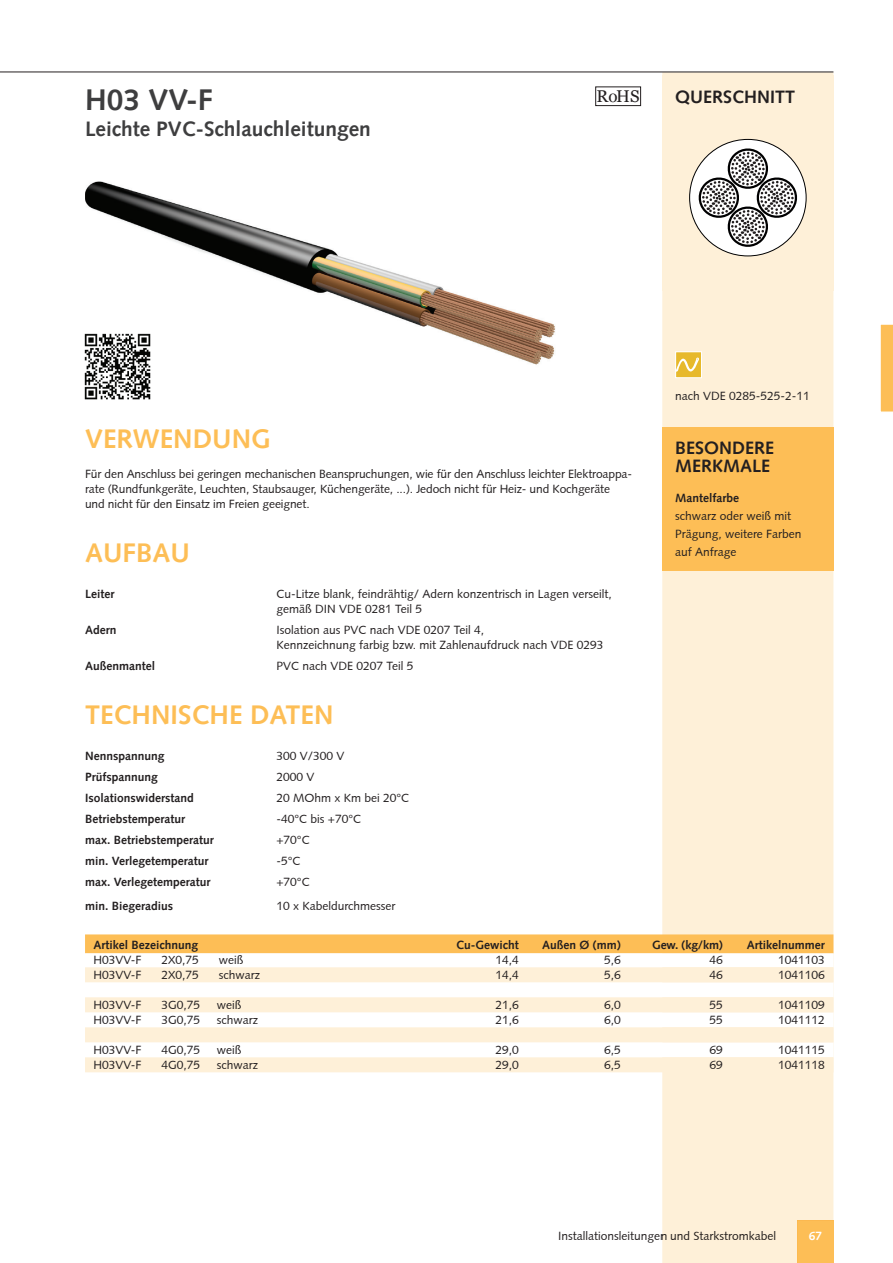
<style>
.page{position:relative;width:893px;height:1263px;background:#fff}
.page>*{position:absolute;margin:0;border:0;box-sizing:border-box;transform-origin:0 0}
.t1{font:700 30px "Syntax";color:#3e3e3f}
.t2{font:700 27px "Syntax";color:#fdbe56}
.t3{font:700 21px "Syntax";color:#3e3e3f}
.t4{font:700 18px/18px "Syntax";color:#231f20}
.t5{font:16.95px "Georgia";color:#231f20}
.t6{font:12px/15px "Syntax";color:#231f20}
.t7{font:700 12px "Syntax";color:#231f20}
.t8{font:700 12px "Syntax";color:#fff}
</style>
<div class="page">
<hr style="left:0;top:72px;width:833px;height:1px;background:#231f20">
<svg style="left:880px;top:324px;width:13px;height:88px"></svg>
<div style="left:662px;top:72px;width:171px;height:1191px;background:#fef0d8"></div>
<img style="left:85px;top:181px;width:470px;height:184px">
<div style="left:85px;top:934px;width:748px;height:19px;background:#fdbe56"></div>
<svg style="left:85px;top:953px;width:748px;height:14px"></svg>
<svg style="left:85px;top:967px;width:748px;height:105px;fill:#fef0d8"></svg>
<div style="left:662px;top:75px;width:171px;height:216px;background:#fef0d8"></div>
<div style="left:662px;top:427px;width:171px;height:143px;background:#fdbe56"></div>
<div style="left:676px;top:352px;width:25px;height:26px;background:#e7b92c"></div>
<div style="left:675px;top:351px;width:27px;height:27px;border:1px solid #fff"></div>
<svg style="left:675px;top:358px;width:24px;height:14px"></svg>
<img style="left:84px;top:333px;width:67px;height:67px">
<svg style="left:690px;top:139px;width:116px;height:117px"></svg>
<svg style="left:695px;top:145px;width:106px;height:103px"></svg>
<div style="left:595px;top:86px;width:46px;height:20px;border:1px solid #231f20"></div>
<h1 class="t1" style="left:85px;top:83px;width:129px">H03 VV-F</h1>
<h3 class="t3" style="left:85px;top:117px;width:287px">Leichte PVC-Schlauchleitungen</h3>
<h3 class="t5" style="left:597px;top:84px;width:45px">RoHS</h3>
<h3 class="t4" style="left:675px;top:88px;width:121px">QUERSCHNITT</h3>
<h2 class="t2" style="left:85px;top:423px;width:94px">Verwendung</h2>
<p class="t6" style="left:85px;top:466px;width:549px">Für den Anschluss bei geringen mechanischen Beanspruchungen, wie für den Anschluss leichter Elektroappa&shy;rate (Rundfunkgeräte, Leuchten, Staubsauger, Küchengeräte, ...). Jedoch nicht für Heiz- und Kochgeräte und nicht für den Einsatz im Freien geeignet.</p>
<h2 class="t2" style="left:85px;top:537px;width:107px">AUFBAU</h2>
<p class="t7" style="left:85px;top:587px;width:31px">Leiter</p>
<p class="t6" style="left:276px;top:586px;width:337px">Cu-Litze blank, feindrähtig/ Adern konzentrisch in Lagen verseilt, gemäß DIN VDE 0281 Teil 5</p>
<p class="t7" style="left:85px;top:623px;width:33px">Adern</p>
<p class="t6" style="left:276px;top:622px;width:329px">Isolation aus PVC nach VDE 0207 Teil 4,<br>Kennzeichnung farbig bzw. mit Zahlenaufdruck nach VDE 0293</p>
<p class="t7" style="left:85px;top:659px;width:72px">Außenmantel</p>
<p class="t6" style="left:276px;top:658px;width:138px">PVC nach VDE 0207 Teil 5</p>
<h2 class="t2" style="left:85px;top:699px;width:250px">TECHNISCHE DATEN</h2>
<p class="t7" style="left:85px;top:749px;width:81px">Nennspannung</p>
<p class="t6" style="left:276px;top:748px;width:70px">300 V/300 V</p>
<p class="t7" style="left:85px;top:770px;width:74px">Prüfspannung</p>
<p class="t6" style="left:276px;top:769px;width:40px">2000 V</p>
<p class="t7" style="left:85px;top:791px;width:110px">Isolationswiderstand</p>
<p class="t6" style="left:276px;top:790px;width:134px">20 MOhm x Km bei 20°C</p>
<p class="t7" style="left:85px;top:812px;width:101px">Betriebstemperatur</p>
<p class="t6" style="left:276px;top:811px;width:86px">-40°C bis +70°C</p>
<p class="t7" style="left:85px;top:833px;width:130px">max. Betriebstemperatur</p>
<p class="t6" style="left:276px;top:832px;width:35px">+70°C</p>
<p class="t7" style="left:85px;top:854px;width:125px">min. Verlegetemperatur</p>
<p class="t6" style="left:276px;top:853px;width:26px">-5°C</p>
<p class="t7" style="left:85px;top:875px;width:127px">max. Verlegetemperatur</p>
<p class="t6" style="left:276px;top:874px;width:35px">+70°C</p>
<p class="t7" style="left:85px;top:899px;width:90px">min. Biegeradius</p>
<p class="t6" style="left:276px;top:898px;width:121px">10 x Kabeldurchmesser</p>
<p class="t6" style="left:675px;top:388px;width:136px">nach VDE 0285-525-2-11</p>
<h3 class="t4" style="left:675px;top:439px;width:29px">Besondere<br>Merkmale</h3>
<p class="t7" style="left:675px;top:491px;width:65px">Mantelfarbe</p>
<p class="t6" style="left:675px;top:507px;width:128px;line-height:18px">schwarz oder weiß mit<br>Prägung, weitere Farben auf Anfrage</p>
<p class="t7" style="left:94px;top:938px;width:106px">Artikel Bezeichnung</p>
<p class="t7" style="left:456px;top:938px;width:64px">Cu-Gewicht</p>
<p class="t7" style="left:542px;top:938px;width:80px">Außen Ø (mm)</p>
<p class="t7" style="left:652px;top:938px;width:72px">Gew. (kg/km)</p>
<p class="t7" style="left:747px;top:938px;width:80px">Artikelnummer</p>
<p class="t6" style="left:94px;top:952px;width:49px">H03VV-F</p>
<p class="t6" style="left:161px;top:952px;width:39px">2X0,75</p>
<p class="t6" style="left:219px;top:952px;width:26px">weiß</p>
<p class="t6" style="left:495px;top:952px;width:25px">14,4</p>
<p class="t6" style="left:604px;top:952px;width:18px">5,6</p>
<p class="t6" style="left:709px;top:952px;width:15px">46</p>
<p class="t6" style="left:778px;top:952px;width:48px">1041103</p>
<p class="t6" style="left:94px;top:967px;width:49px">H03VV-F</p>
<p class="t6" style="left:161px;top:967px;width:39px">2X0,75</p>
<p class="t6" style="left:219px;top:967px;width:43px">schwarz</p>
<p class="t6" style="left:495px;top:967px;width:25px">14,4</p>
<p class="t6" style="left:604px;top:967px;width:18px">5,6</p>
<p class="t6" style="left:709px;top:967px;width:15px">46</p>
<p class="t6" style="left:778px;top:967px;width:48px">1041106</p>
<p class="t6" style="left:94px;top:997px;width:49px">H03VV-F</p>
<p class="t6" style="left:161px;top:997px;width:40px">3G0,75</p>
<p class="t6" style="left:217px;top:997px;width:26px">weiß</p>
<p class="t6" style="left:495px;top:997px;width:25px">21,6</p>
<p class="t6" style="left:604px;top:997px;width:18px">6,0</p>
<p class="t6" style="left:709px;top:997px;width:15px">55</p>
<p class="t6" style="left:778px;top:997px;width:48px">1041109</p>
<p class="t6" style="left:94px;top:1012px;width:49px">H03VV-F</p>
<p class="t6" style="left:161px;top:1012px;width:40px">3G0,75</p>
<p class="t6" style="left:217px;top:1012px;width:43px">schwarz</p>
<p class="t6" style="left:495px;top:1012px;width:25px">21,6</p>
<p class="t6" style="left:604px;top:1012px;width:18px">6,0</p>
<p class="t6" style="left:709px;top:1012px;width:15px">55</p>
<p class="t6" style="left:778px;top:1012px;width:48px">1041112</p>
<p class="t6" style="left:94px;top:1042px;width:49px">H03VV-F</p>
<p class="t6" style="left:161px;top:1042px;width:40px">4G0,75</p>
<p class="t6" style="left:217px;top:1042px;width:26px">weiß</p>
<p class="t6" style="left:495px;top:1042px;width:25px">29,0</p>
<p class="t6" style="left:604px;top:1042px;width:18px">6,5</p>
<p class="t6" style="left:709px;top:1042px;width:15px">69</p>
<p class="t6" style="left:778px;top:1042px;width:48px">1041115</p>
<p class="t6" style="left:94px;top:1057px;width:49px">H03VV-F</p>
<p class="t6" style="left:161px;top:1057px;width:40px">4G0,75</p>
<p class="t6" style="left:217px;top:1057px;width:43px">schwarz</p>
<p class="t6" style="left:495px;top:1057px;width:25px">29,0</p>
<p class="t6" style="left:604px;top:1057px;width:18px">6,5</p>
<p class="t6" style="left:709px;top:1057px;width:15px">69</p>
<p class="t6" style="left:778px;top:1057px;width:48px">1041118</p>
<p class="t6" style="left:558px;top:1228px;width:219px">Installationsleitungen und Starkstromkabel</p>
<p class="t8" style="left:809px;top:1229px;width:15px">67</p>
</div>
